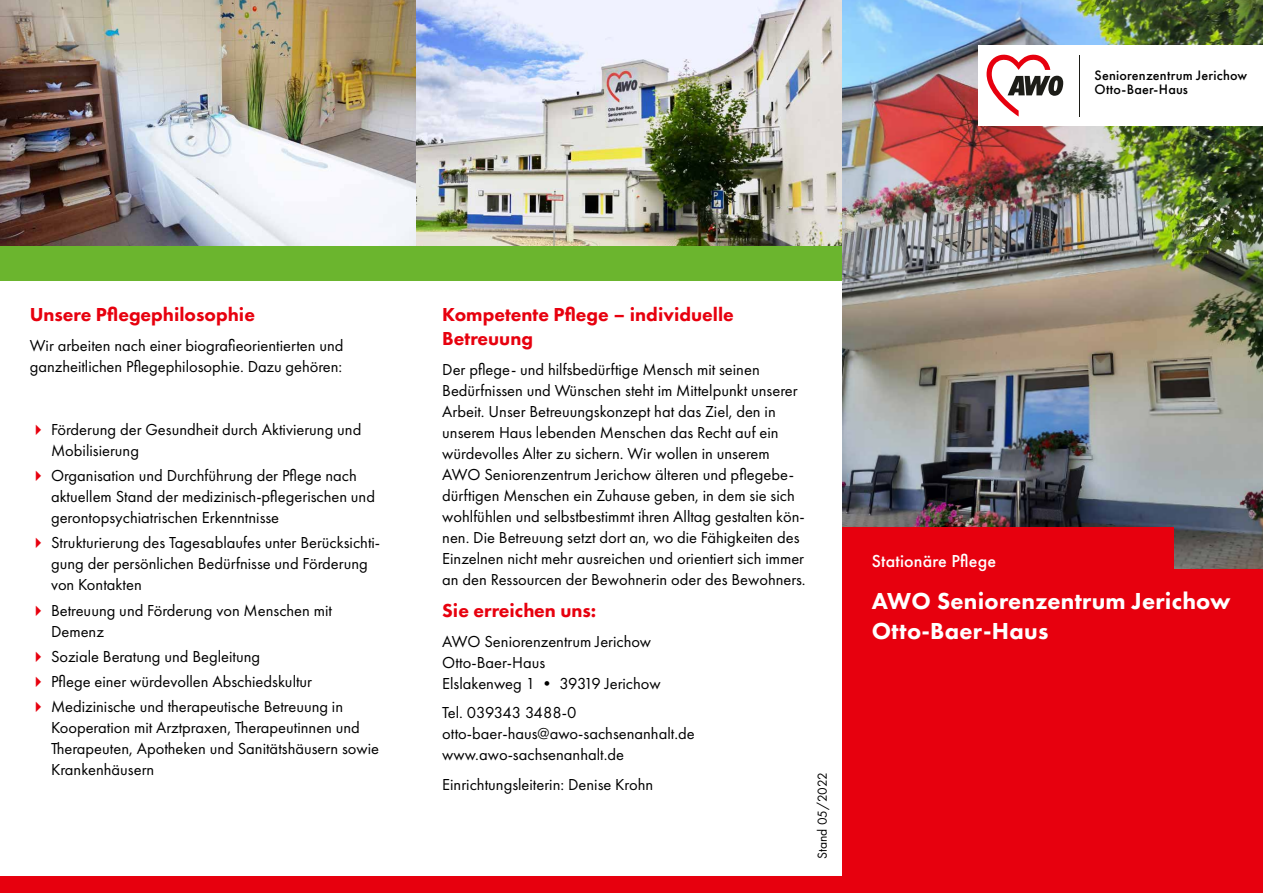
<style>
.page{position:relative;width:1263px;height:893px;background:#fff}
.page>*{position:absolute;margin:0;border:0;box-sizing:border-box;transform-origin:0 0}
.t1{font:800 24px/30px "Futura PT";letter-spacing:.01em;color:#fff}
.t2{font:800 19.5px/24px "Futura PT";color:#e7000e}
.t3{font:500 18px "Futura PT";letter-spacing:.01em;color:#fff}
.t4{font:16.5px/21px "Futura PT";color:#000}
.t5{font:500 14.25px/14.4px "Futura PT";letter-spacing:.015em;color:#000}
.t6{font:13.5px "Futura PT";color:#000}
</style>
<div class="page">
<img style="left:0;top:0;width:842px;height:247px">
<div style="left:0;top:876px;width:850px;height:17px;background:#e7000e"></div>
<img style="left:842px;top:0;width:421px;height:570px">
<div style="left:842px;top:570px;width:421px;height:323px;background:#e7000e"></div>
<div style="left:842px;top:527px;width:332px;height:47px;background:#e7000e"></div>
<div style="left:978px;top:45px;width:285px;height:80px;background:#fff"></div>
<hr style="left:1079px;top:55px;width:1px;height:62px;background:#1d1d18">
<svg style="left:986px;top:54px;width:77px;height:63px"></svg>
<div style="left:0;top:247px;width:842px;height:34px;background:#6bb52e"></div>
<p class="t5" style="left:1094px;top:68px;width:154px">Seniorenzentrum Jerichow<br>Otto-Baer-Haus</p>
<p class="t2" style="left:30px;top:302px;width:227px">Unsere Pflegephilosophie</p>
<p class="t4" style="left:30px;top:334px;width:315px">Wir arbeiten nach einer biografieorientierten und ganzheitlichen Pflegephilosophie. Dazu gehören:</p>
<p class="t4" style="left:51px;top:419px;width:312px">Förderung der Gesundheit durch Aktivierung und<br>Mobilisierung</p>
<p class="t4" style="left:51px;top:465px;width:326px">Organisation und Durchführung der Pflege nach aktuellem Stand der medizinisch-pflegerischen und gerontopsychiatrischen Erkenntnisse</p>
<p class="t4" style="left:51px;top:532px;width:331px">Strukturierung des Tagesablaufes unter Berücksichti&shy;gung der persönlichen Bedürfnisse und Förderung von Kontakten</p>
<p class="t4" style="left:51px;top:599px;width:282px">Betreuung und Förderung von Menschen mit<br>Demenz</p>
<p class="t4" style="left:51px;top:644px;width:294px;line-height:25.2px">Soziale Beratung und Begleitung<br>Pflege einer würdevollen Abschiedskultur<br>Medizinische und therapeutische Betreuung in</p>
<p class="t4" style="left:51px;top:717px;width:330px">Kooperation mit Arztpraxen, Therapeutinnen und<br>Therapeuten, Apotheken und Sanitätshäusern sowie<br>Krankenhäusern</p>
<p class="t2" style="left:442px;top:302px;width:293px">Kompetente Pflege – individuelle<br>Betreuung</p>
<p class="t4" style="left:442px;top:358px;width:365px">Der pflege- und hilfsbedürftige Mensch mit seinen Bedürfnissen und Wünschen steht im Mittelpunkt unserer Arbeit. Unser Betreuungskonzept hat das Ziel, den in unserem Haus lebenden Menschen das Recht auf ein würdevolles Alter zu sichern. Wir wollen in unserem AWO Seniorenzentrum Jerichow älteren und pflegebe&shy;dürftigen Menschen ein Zuhause geben, in dem sie sich wohlfühlen und selbstbestimmt ihren Alltag gestalten kön&shy;nen. Die Betreuung setzt dort an, wo die Fähigkeiten des Einzelnen nicht mehr ausreichen und orientiert sich immer an den Ressourcen der Bewohnerin oder des Bewohners.</p>
<p class="t2" style="left:442px;top:598px;width:155px">Sie erreichen uns:</p>
<p class="t4" style="left:442px;top:630px;width:220px">AWO Seniorenzentrum Jerichow<br>Otto-Baer-Haus<br>Elslakenweg 1 • 39319 Jerichow</p>
<p class="t4" style="left:442px;top:702px;width:254px">Tel. 039343 3488-0 otto-baer-haus@awo-sachsenanhalt.de www.awo-sachsenanhalt.de</p>
<p class="t4" style="left:442px;top:773px;width:212px">Einrichtungsleiterin: Denise Krohn</p>
<p class="t6" style="left:814px;top:859px;width:88px;rotate:-90deg">Stand 05/2022</p>
<p class="t3" style="left:872px;top:550px;width:126px">Stationäre Pflege</p>
<h1 class="t1" style="left:872px;top:586px;width:360px">AWO Seniorenzentrum Jerichow<br>Otto-Baer-Haus</h1>
</div>
